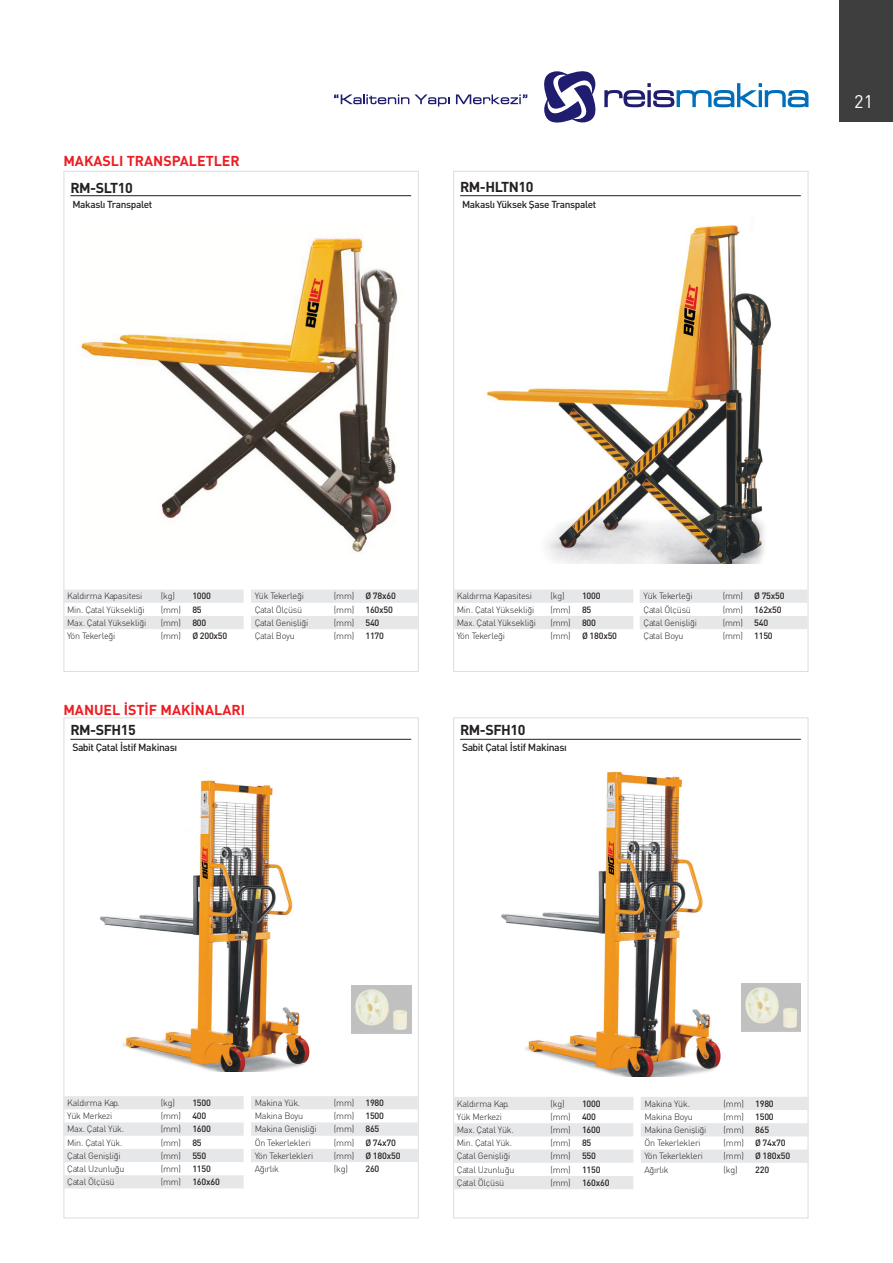
<style>
.page{position:relative;width:893px;height:1263px;background:#fff}
.page>*{position:absolute;margin:0;border:0;box-sizing:border-box;transform-origin:0 0}
.t1{font:18.15px "DIN Tr";color:#fff}
.DEN-02{font:14.25px "DINT Bold Tr";color:#ee1d23}
.t2{font:14.25px "DINT Bold Tr";letter-spacing:-.035em;color:#231f20}
.t3{font:10.35px "DIN Medium Tr";letter-spacing:-.035em;color:#231f20}
.t4{font:10.05px "DIN Medium Tr";letter-spacing:-.035em;color:#231f20}
.DEN-01{font:9px "DINT Light Tr";letter-spacing:-.025em;color:#231f20}
.DEN-01-2{font:9px "DIN Medium Tr";letter-spacing:-.025em;color:#231f20}
</style>
<div class="page">
<svg style="left:544px;top:71px;width:264px;height:52px"></svg>
<svg style="left:334px;top:94px;width:116px;height:12px"></svg>
<svg style="left:456px;top:94px;width:71px;height:10px"></svg>
<div style="left:839px;top:0;width:54px;height:122px;background:#3e3e3f"></div>
<svg style="left:63px;top:589px;width:181px;height:40px"></svg>
<svg style="left:251px;top:589px;width:168px;height:40px"></svg>
<img style="left:81px;top:235px;width:317px;height:318px">
<hr style="left:70px;top:195px;width:341px;height:1px;background:#231f20">
<img style="left:487px;top:225px;width:285px;height:338px">
<svg style="left:453px;top:589px;width:180px;height:40px"></svg>
<svg style="left:640px;top:589px;width:167px;height:40px"></svg>
<hr style="left:460px;top:195px;width:341px;height:1px;background:#231f20">
<svg style="left:63px;top:1096px;width:181px;height:92px"></svg>
<svg style="left:251px;top:1096px;width:168px;height:66px"></svg>
<img style="left:99px;top:780px;width:211px;height:291px">
<hr style="left:70px;top:739px;width:341px;height:1px;background:#231f20">
<img style="left:351px;top:985px;width:60px;height:49px">
<svg style="left:453px;top:1097px;width:180px;height:92px"></svg>
<svg style="left:641px;top:1097px;width:167px;height:66px"></svg>
<img style="left:501px;top:771px;width:220px;height:305px">
<hr style="left:460px;top:739px;width:341px;height:1px;background:#231f20">
<img style="left:741px;top:983px;width:60px;height:49px">
<p class="DEN-02" style="left:63px;top:152px;width:178px">MAKASLI TRANSPALETLER</p>
<p class="t2" style="left:70px;top:178px;width:64px">RM-SLT10</p>
<p class="t4" style="left:72px;top:198px;width:81px">Makaslı Transpalet</p>
<p class="t2" style="left:460px;top:178px;width:75px">RM-HLTN10</p>
<p class="t4" style="left:462px;top:197px;width:136px">Makaslı Yüksek Şase Transpalet</p>
<h1 class="t1" style="left:854px;top:90px;width:20px">21</h1>
<p class="DEN-01" style="left:67px;top:591px;width:77px">Kald›rma Kapasitesi</p>
<p class="DEN-01" style="left:161px;top:591px;width:16px">(kg)</p>
<p class="DEN-01-2" style="left:192px;top:590px;width:20px">1000</p>
<p class="DEN-01" style="left:67px;top:604px;width:79px">Min. Çatal Yüksekli€i</p>
<p class="DEN-01" style="left:161px;top:604px;width:22px">(mm)</p>
<p class="DEN-01-2" style="left:192px;top:604px;width:11px">85</p>
<p class="DEN-01" style="left:67px;top:617px;width:81px">Max. Çatal Yüksekli€i</p>
<p class="DEN-01" style="left:161px;top:617px;width:22px">(mm)</p>
<p class="DEN-01-2" style="left:192px;top:617px;width:16px">800</p>
<p class="DEN-01" style="left:67px;top:630px;width:50px">Yön Tekerle€i</p>
<p class="DEN-01" style="left:161px;top:630px;width:22px">(mm)</p>
<p class="DEN-01-2" style="left:192px;top:630px;width:37px">Ø 200x50</p>
<p class="DEN-01" style="left:255px;top:591px;width:51px">Yük Tekerle€i</p>
<p class="DEN-01" style="left:334px;top:591px;width:22px">(mm)</p>
<p class="DEN-01-2" style="left:365px;top:590px;width:32px">Ø 78x60</p>
<p class="DEN-01" style="left:255px;top:604px;width:49px">Çatal Ölçüsü</p>
<p class="DEN-01" style="left:334px;top:604px;width:22px">(mm)</p>
<p class="DEN-01-2" style="left:365px;top:604px;width:29px">160x50</p>
<p class="DEN-01" style="left:255px;top:617px;width:55px">Çatal Genişli€i</p>
<p class="DEN-01" style="left:334px;top:617px;width:22px">(mm)</p>
<p class="DEN-01-2" style="left:365px;top:617px;width:16px">540</p>
<p class="DEN-01" style="left:255px;top:630px;width:42px">Çatal Boyu</p>
<p class="DEN-01" style="left:334px;top:630px;width:22px">(mm)</p>
<p class="DEN-01-2" style="left:365px;top:630px;width:20px">1170</p>
<p class="DEN-02" style="left:63px;top:700px;width:183px">MANUEL ‹ST‹F MAK‹NALARI</p>
<p class="t2" style="left:70px;top:721px;width:67px">RM-SFH15</p>
<p class="t3" style="left:73px;top:741px;width:106px">Sabit Çatal İstif Makinası</p>
<p class="DEN-01" style="left:457px;top:591px;width:77px">Kald›rma Kapasitesi</p>
<p class="DEN-01" style="left:550px;top:591px;width:16px">(kg)</p>
<p class="DEN-01-2" style="left:582px;top:590px;width:20px">1000</p>
<p class="DEN-01" style="left:457px;top:604px;width:79px">Min. Çatal Yüksekli€i</p>
<p class="DEN-01" style="left:550px;top:604px;width:22px">(mm)</p>
<p class="DEN-01-2" style="left:582px;top:604px;width:11px">85</p>
<p class="DEN-01" style="left:457px;top:617px;width:81px">Max. Çatal Yüksekli€i</p>
<p class="DEN-01" style="left:550px;top:617px;width:22px">(mm)</p>
<p class="DEN-01-2" style="left:582px;top:617px;width:16px">800</p>
<p class="DEN-01" style="left:457px;top:630px;width:50px">Yön Tekerle€i</p>
<p class="DEN-01" style="left:550px;top:630px;width:22px">(mm)</p>
<p class="DEN-01-2" style="left:582px;top:630px;width:37px">Ø 180x50</p>
<p class="DEN-01" style="left:643px;top:591px;width:51px">Yük Tekerle€i</p>
<p class="DEN-01" style="left:723px;top:591px;width:22px">(mm)</p>
<p class="DEN-01-2" style="left:754px;top:590px;width:32px">Ø 75x50</p>
<p class="DEN-01" style="left:643px;top:604px;width:49px">Çatal Ölçüsü</p>
<p class="DEN-01" style="left:723px;top:604px;width:22px">(mm)</p>
<p class="DEN-01-2" style="left:754px;top:604px;width:29px">162x50</p>
<p class="DEN-01" style="left:643px;top:617px;width:55px">Çatal Genişli€i</p>
<p class="DEN-01" style="left:723px;top:617px;width:22px">(mm)</p>
<p class="DEN-01-2" style="left:754px;top:617px;width:16px">540</p>
<p class="DEN-01" style="left:643px;top:630px;width:42px">Çatal Boyu</p>
<p class="DEN-01" style="left:723px;top:630px;width:22px">(mm)</p>
<p class="DEN-01-2" style="left:754px;top:630px;width:20px">1150</p>
<p class="t2" style="left:460px;top:721px;width:67px">RM-SFH10</p>
<p class="t3" style="left:462px;top:741px;width:106px">Sabit Çatal İstif Makinası</p>
<p class="DEN-01" style="left:67px;top:1097px;width:54px">Kald›rma Kap.</p>
<p class="DEN-01" style="left:161px;top:1097px;width:16px">(kg)</p>
<p class="DEN-01-2" style="left:192px;top:1097px;width:20px">1500</p>
<p class="DEN-01" style="left:67px;top:1110px;width:47px">Yük Merkezi</p>
<p class="DEN-01" style="left:161px;top:1110px;width:22px">(mm)</p>
<p class="DEN-01-2" style="left:192px;top:1110px;width:16px">400</p>
<p class="DEN-01" style="left:67px;top:1123px;width:59px">Max. Çatal Yük.</p>
<p class="DEN-01" style="left:161px;top:1123px;width:22px">(mm)</p>
<p class="DEN-01-2" style="left:192px;top:1123px;width:20px">1600</p>
<p class="DEN-01" style="left:67px;top:1137px;width:57px">Min. Çatal Yük.</p>
<p class="DEN-01" style="left:161px;top:1137px;width:22px">(mm)</p>
<p class="DEN-01-2" style="left:192px;top:1136px;width:11px">85</p>
<p class="DEN-01" style="left:67px;top:1150px;width:55px">Çatal Genişli€i</p>
<p class="DEN-01" style="left:161px;top:1150px;width:22px">(mm)</p>
<p class="DEN-01-2" style="left:192px;top:1150px;width:16px">550</p>
<p class="DEN-01" style="left:67px;top:1163px;width:59px">Çatal Uzunlu€u</p>
<p class="DEN-01" style="left:161px;top:1163px;width:22px">(mm)</p>
<p class="DEN-01-2" style="left:192px;top:1163px;width:20px">1150</p>
<p class="DEN-01" style="left:67px;top:1176px;width:49px">Çatal Ölçüsü</p>
<p class="DEN-01" style="left:161px;top:1176px;width:22px">(mm)</p>
<p class="DEN-01-2" style="left:192px;top:1176px;width:29px">160x60</p>
<p class="DEN-01" style="left:255px;top:1097px;width:47px">Makina Yük.</p>
<p class="DEN-01" style="left:334px;top:1097px;width:22px">(mm)</p>
<p class="DEN-01-2" style="left:365px;top:1097px;width:20px">1980</p>
<p class="DEN-01" style="left:255px;top:1110px;width:50px">Makina Boyu</p>
<p class="DEN-01" style="left:334px;top:1110px;width:22px">(mm)</p>
<p class="DEN-01-2" style="left:365px;top:1110px;width:20px">1500</p>
<p class="DEN-01" style="left:255px;top:1123px;width:64px">Makina Genişli€i</p>
<p class="DEN-01" style="left:334px;top:1123px;width:22px">(mm)</p>
<p class="DEN-01-2" style="left:365px;top:1123px;width:16px">865</p>
<p class="DEN-01" style="left:255px;top:1137px;width:58px">Ön Tekerlekleri</p>
<p class="DEN-01" style="left:334px;top:1137px;width:22px">(mm)</p>
<p class="DEN-01-2" style="left:365px;top:1136px;width:32px">Ø 74x70</p>
<p class="DEN-01" style="left:255px;top:1150px;width:60px">Yön Tekerlekleri</p>
<p class="DEN-01" style="left:334px;top:1150px;width:22px">(mm)</p>
<p class="DEN-01-2" style="left:365px;top:1150px;width:37px">Ø 180x50</p>
<p class="DEN-01" style="left:255px;top:1163px;width:26px">A€›rl›k</p>
<p class="DEN-01" style="left:334px;top:1163px;width:16px">(kg)</p>
<p class="DEN-01-2" style="left:365px;top:1163px;width:16px">260</p>
<p class="DEN-01" style="left:457px;top:1098px;width:54px">Kald›rma Kap.</p>
<p class="DEN-01" style="left:550px;top:1098px;width:16px">(kg)</p>
<p class="DEN-01-2" style="left:582px;top:1098px;width:20px">1000</p>
<p class="DEN-01" style="left:457px;top:1111px;width:47px">Yük Merkezi</p>
<p class="DEN-01" style="left:550px;top:1111px;width:22px">(mm)</p>
<p class="DEN-01-2" style="left:582px;top:1111px;width:16px">400</p>
<p class="DEN-01" style="left:457px;top:1124px;width:59px">Max. Çatal Yük.</p>
<p class="DEN-01" style="left:550px;top:1124px;width:22px">(mm)</p>
<p class="DEN-01-2" style="left:582px;top:1124px;width:20px">1600</p>
<p class="DEN-01" style="left:457px;top:1137px;width:57px">Min. Çatal Yük.</p>
<p class="DEN-01" style="left:550px;top:1137px;width:22px">(mm)</p>
<p class="DEN-01-2" style="left:582px;top:1137px;width:11px">85</p>
<p class="DEN-01" style="left:457px;top:1151px;width:55px">Çatal Genişli€i</p>
<p class="DEN-01" style="left:550px;top:1151px;width:22px">(mm)</p>
<p class="DEN-01-2" style="left:582px;top:1150px;width:16px">550</p>
<p class="DEN-01" style="left:457px;top:1164px;width:59px">Çatal Uzunlu€u</p>
<p class="DEN-01" style="left:550px;top:1164px;width:22px">(mm)</p>
<p class="DEN-01-2" style="left:582px;top:1163px;width:20px">1150</p>
<p class="DEN-01" style="left:457px;top:1177px;width:49px">Çatal Ölçüsü</p>
<p class="DEN-01" style="left:550px;top:1177px;width:22px">(mm)</p>
<p class="DEN-01-2" style="left:582px;top:1177px;width:29px">160x60</p>
<p class="DEN-01" style="left:644px;top:1098px;width:47px">Makina Yük.</p>
<p class="DEN-01" style="left:724px;top:1098px;width:22px">(mm)</p>
<p class="DEN-01-2" style="left:755px;top:1098px;width:20px">1980</p>
<p class="DEN-01" style="left:644px;top:1111px;width:50px">Makina Boyu</p>
<p class="DEN-01" style="left:724px;top:1111px;width:22px">(mm)</p>
<p class="DEN-01-2" style="left:755px;top:1111px;width:20px">1500</p>
<p class="DEN-01" style="left:644px;top:1124px;width:64px">Makina Genişli€i</p>
<p class="DEN-01" style="left:724px;top:1124px;width:22px">(mm)</p>
<p class="DEN-01-2" style="left:755px;top:1124px;width:16px">865</p>
<p class="DEN-01" style="left:644px;top:1137px;width:58px">Ön Tekerlekleri</p>
<p class="DEN-01" style="left:724px;top:1137px;width:22px">(mm)</p>
<p class="DEN-01-2" style="left:755px;top:1137px;width:32px">Ø 74x70</p>
<p class="DEN-01" style="left:644px;top:1151px;width:60px">Yön Tekerlekleri</p>
<p class="DEN-01" style="left:724px;top:1151px;width:22px">(mm)</p>
<p class="DEN-01-2" style="left:755px;top:1150px;width:37px">Ø 180x50</p>
<p class="DEN-01" style="left:644px;top:1164px;width:26px">A€›rl›k</p>
<p class="DEN-01" style="left:724px;top:1164px;width:16px">(kg)</p>
<p class="DEN-01-2" style="left:755px;top:1163px;width:16px">220</p>
</div>
